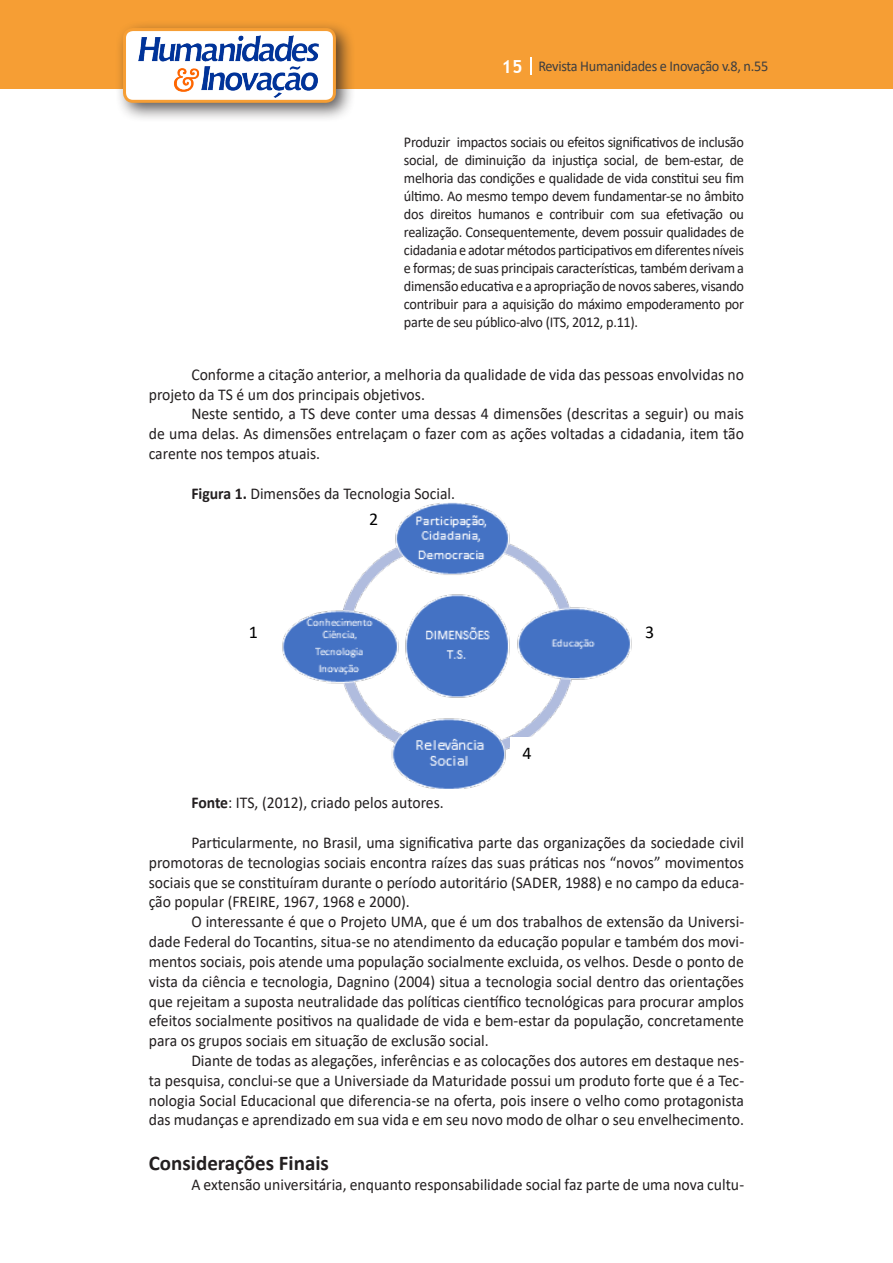
<style>
.page{position:relative;width:893px;height:1263px;background:#fff}
.page>*{position:absolute;margin:0;border:0;box-sizing:border-box;transform-origin:0 0}
.Titulo_2{font:700 21px "Calibri";color:#231f20}
.t1{font:18px "Calibri";color:#000}
.Texto{font:16.5px/19.8px "Calibri";color:#231f20;text-align:justify;scale:.95 1}
.citacao{font:15px/18px "Calibri";letter-spacing:-.02em;color:#231f20;text-align:justify;scale:.95 1}
.t2{font:15px "Calibri";letter-spacing:-.02em;color:#3e3e3f;scale:.95 1}
.s1{font-family:"Trebuchet MS";font-weight:700;font-size:18px;color:#fff}
.s2{font-weight:700}
</style>
<div class="page">
<div style="left:0;top:0;width:893px;height:88px;background:#f69e34"></div>
<svg style="left:530px;top:57px;width:2px;height:18px"></svg>
<div style="left:115px;top:20px;width:241px;height:103px;background:#231f20;opacity:.75"></div>
<div style="left:125px;top:30px;width:209px;height:71px;background:#fff;border-radius:9px"></div>
<img style="left:138px;top:35px;width:181px;height:62px">
<div style="left:123px;top:28px;width:213px;height:75px;border:3px solid #f69e34;border-radius:9px"></div>
<img style="left:282px;top:502px;width:350px;height:287px">
<div style="left:357px;top:513px;width:36px;height:23px;background:#fff"></div>
<div style="left:511px;top:737px;width:38px;height:35px;background:#fff"></div>
<p class="t2" style="left:501px;top:56px;width:282px"><span class="s1">15</span> Revista Humanidades e Inovação v.8, n.55</p>
<p class="citacao" style="left:404px;top:133px;width:360px">Produzir impactos sociais ou efeitos significativos de inclusão social, de diminuição da injustiça social, de bem-estar, de melhoria das condições e qualidade de vida constitui seu fim último. Ao mesmo tempo devem fundamentar-se no âmbito dos direitos humanos e contribuir com sua efetivação ou realização. Consequentemente, devem possuir qualidades de cidadania e adotar métodos participativos em diferentes níveis e formas; de suas principais características, também derivam a dimensão educativa e a apropriação de novos saberes, visando contribuir para a aquisição do máximo empoderamento por parte de seu público-alvo (ITS, 2012, p.11).</p>
<p class="Texto" style="left:149px;top:364px;width:628px;text-indent:43px">Conforme a citação anterior, a melhoria da qualidade de vida das pessoas envolvidas no projeto da TS é um dos principais objetivos.</p>
<p class="Texto" style="left:149px;top:403px;width:628px;text-indent:43px">Neste sentido, a TS deve conter uma dessas 4 dimensões (descritas a seguir) ou mais de uma delas. As dimensões entrelaçam o fazer com as ações voltadas a cidadania, item tão carente nos tempos atuais.</p>
<p class="Texto" style="left:191px;top:483px;width:279px"><span class="s2">Figura 1.</span> Dimensões da Tecnologia Social.</p>
<p class="t1" style="left:249px;top:620px;width:11px">1</p>
<p class="t1" style="left:369px;top:506px;width:11px">2</p>
<p class="t1" style="left:523px;top:741px;width:11px">4</p>
<p class="t1" style="left:645px;top:620px;width:11px">3</p>
<p class="Texto" style="left:191px;top:793px;width:267px"><span class="s2">Fonte</span>: ITS, (2012), criado pelos autores.</p>
<p class="Texto" style="left:149px;top:832px;width:628px;text-indent:43px">Particularmente, no Brasil, uma significativa parte das organizações da sociedade civil promotoras de tecnologias sociais encontra raízes das suas práticas nos “novos” movimentos sociais que se constituíram durante o período autoritário (SADER, 1988) e no campo da educa&shy;ção popular (FREIRE, 1967, 1968 e 2000).</p>
<p class="Texto" style="left:149px;top:911px;width:628px;text-indent:43px">O interessante é que o Projeto UMA, que é um dos trabalhos de extensão da Universi&shy;dade Federal do Tocantins, situa-se no atendimento da educação popular e também dos movi&shy;mentos sociais, pois atende uma população socialmente excluida, os velhos. Desde o ponto de vista da ciência e tecnologia, Dagnino (2004) situa a tecnologia social dentro das orientações que rejeitam a suposta neutralidade das políticas científico tecnológicas para procurar amplos efeitos socialmente positivos na qualidade de vida e bem-estar da população, concretamente para os grupos sociais em situação de exclusão social.</p>
<p class="Texto" style="left:149px;top:1050px;width:628px;text-indent:43px">Diante de todas as alegações, inferências e as colocações dos autores em destaque nes&shy;ta pesquisa, conclui-se que a Universiade da Maturidade possui um produto forte que é a Tec&shy;nologia Social Educacional que diferencia-se na oferta, pois insere o velho como protagonista das mudanças e aprendizado em sua vida e em seu novo modo de olhar o seu envelhecimento.</p>
<p class="Titulo_2" style="left:149px;top:1148px;width:182px">Considerações Finais</p>
<p class="Texto" style="left:191px;top:1174px;width:583px">A extensão universitária, enquanto responsabilidade social faz parte de uma nova cultu-</p>
</div>
